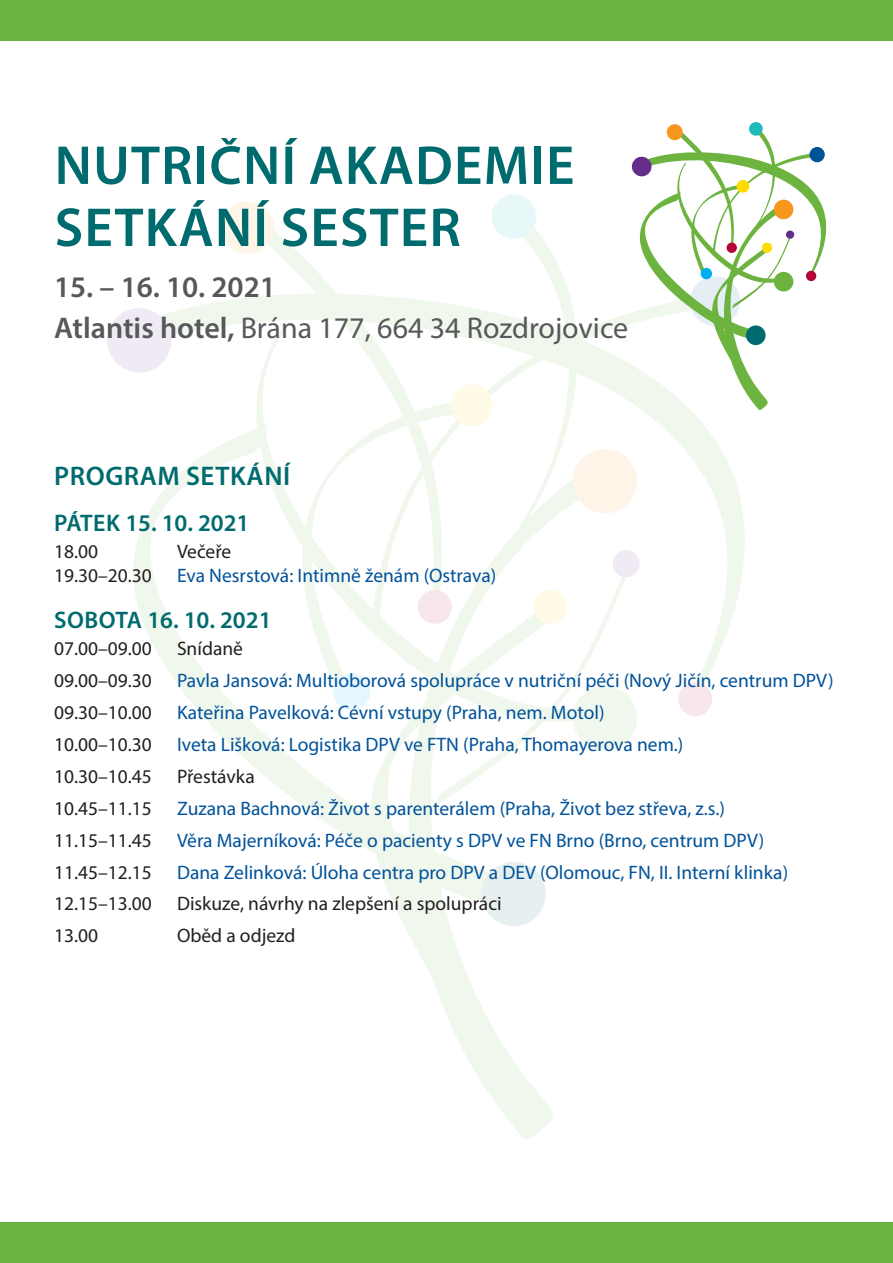
<style>
.page{position:relative;width:893px;height:1263px;background:#fff}
.page>*{position:absolute;margin:0;border:0;box-sizing:border-box;transform-origin:0 0}
.t1{font:600 55.35px/62.1px "Myriad Pro";letter-spacing:.02em;color:#006b6e}
.t2{font:600 30px/40.2px "Myriad Pro";color:#57585a}
.t3{font:600 27px "Myriad Pro";letter-spacing:.02em;color:#006b6e}
.t4{font:600 24px "Myriad Pro";color:#006b6e}
.t5{font:19.5px "Myriad Pro";color:#01529a}
.t6{font:19.5px "Myriad Pro";color:#231f20}
.s1{font-weight:400}
</style>
<div class="page">
<svg style="left:441px;top:1001px;width:112px;height:139px"></svg>
<svg style="left:397px;top:865px;width:142px;height:136px"></svg>
<svg style="left:268px;top:230px;width:67px;height:61px"></svg>
<svg style="left:133px;top:519px;width:391px;height:391px"></svg>
<svg style="left:492px;top:210px;width:76px;height:81px"></svg>
<svg style="left:146px;top:291px;width:614px;height:423px"></svg>
<div style="left:222px;top:201px;width:52px;height:53px;background:#fef4e8;border-radius:50%"></div>
<div style="left:481px;top:862px;width:65px;height:64px;background:#e6f0f0;border-radius:50%"></div>
<svg style="left:107px;top:306px;width:67px;height:69px"></svg>
<div style="left:573px;top:449px;width:64px;height:64px;background:#fef4e8;border-radius:50%"></div>
<div style="left:451px;top:384px;width:42px;height:42px;background:#fffbe6;border-radius:50%"></div>
<div style="left:573px;top:686px;width:64px;height:64px;background:#f0f7ec;border-radius:50%"></div>
<div style="left:613px;top:550px;width:27px;height:27px;background:#efeaf3;border-radius:50%"></div>
<div style="left:333px;top:673px;width:37px;height:37px;background:#e6f7fd;border-radius:50%"></div>
<div style="left:418px;top:590px;width:34px;height:34px;background:#f7e6eb;border-radius:50%"></div>
<div style="left:492px;top:194px;width:44px;height:45px;background:#e8f8f8;border-radius:50%"></div>
<div style="left:533px;top:590px;width:34px;height:34px;background:#fffbe6;border-radius:50%"></div>
<svg style="left:677px;top:681px;width:37px;height:35px"></svg>
<svg style="left:667px;top:124px;width:16px;height:16px"></svg>
<div style="left:749px;top:122px;width:14px;height:14px;background:#1dbcb8;border-radius:50%"></div>
<svg style="left:632px;top:126px;width:195px;height:284px"></svg>
<div style="left:0;top:1222px;width:893px;height:41px;background:#6cb43f"></div>
<div style="left:0;top:0;width:893px;height:40px;background:#6cb43f"></div>
<h1 class="t1" style="left:55px;top:133px;width:521px">NUTRIČNÍ AKADEMIE<br>SETKÁNÍ SESTER</h1>
<h2 class="t2" style="left:54px;top:267px;width:576px">15. – 16. 10. 2021<br>Atlantis hotel, <span class="s1">Brána 177, 664 34 Rozdrojovice</span></h2>
<h3 class="t3" style="left:54px;top:459px;width:237px">PROGRAM SETKÁNÍ</h3>
<p class="t4" style="left:54px;top:507px;width:197px">PÁTEK 15. 10. 2021</p>
<p class="t6" style="left:54px;top:540px;width:46px">18.00</p>
<p class="t6" style="left:177px;top:540px;width:56px">Večeře</p>
<p class="t6" style="left:54px;top:563px;width:99px">19.30–20.30</p>
<p class="t5" style="left:177px;top:563px;width:321px">Eva Nesrstová: Intimně ženám (Ostrava)</p>
<p class="t4" style="left:54px;top:604px;width:219px">SOBOTA 16. 10. 2021</p>
<p class="t6" style="left:54px;top:637px;width:99px">07.00–09.00</p>
<p class="t6" style="left:177px;top:637px;width:67px">Snídaně</p>
<p class="t6" style="left:54px;top:668px;width:99px">09.00–09.30</p>
<p class="t5" style="left:177px;top:668px;width:658px">Pavla Jansová: Multioborová spolupráce v nutriční péči (Nový Jičín, centrum DPV)</p>
<p class="t6" style="left:54px;top:700px;width:99px">09.30–10.00</p>
<p class="t5" style="left:177px;top:700px;width:429px">Kateřina Pavelková: Cévní vstupy (Praha, nem. Motol)</p>
<p class="t6" style="left:54px;top:732px;width:99px">10.00–10.30</p>
<p class="t5" style="left:177px;top:732px;width:508px">Iveta Lišková: Logistika DPV ve FTN (Praha, Thomayerova nem.)</p>
<p class="t6" style="left:54px;top:764px;width:99px">10.30–10.45</p>
<p class="t6" style="left:177px;top:764px;width:79px">Přestávka</p>
<p class="t6" style="left:54px;top:796px;width:99px">10.45–11.15</p>
<p class="t5" style="left:177px;top:796px;width:550px">Zuzana Bachnová: Život s parenterálem (Praha, Život bez střeva, z.s.)</p>
<p class="t6" style="left:54px;top:828px;width:99px">11.15–11.45</p>
<p class="t5" style="left:177px;top:828px;width:589px">Věra Majerníková: Péče o pacienty s DPV ve FN Brno (Brno, centrum DPV)</p>
<p class="t6" style="left:54px;top:860px;width:99px">11.45–12.15</p>
<p class="t5" style="left:177px;top:860px;width:613px">Dana Zelinková: Úloha centra pro DPV a DEV (Olomouc, FN, II. Interní klinka)</p>
<p class="t6" style="left:54px;top:892px;width:99px">12.15–13.00</p>
<p class="t6" style="left:177px;top:892px;width:326px">Diskuze, návrhy na zlepšení a spolupráci</p>
<p class="t6" style="left:54px;top:924px;width:46px">13.00</p>
<p class="t6" style="left:177px;top:924px;width:120px">Oběd a odjezd</p>
</div>
